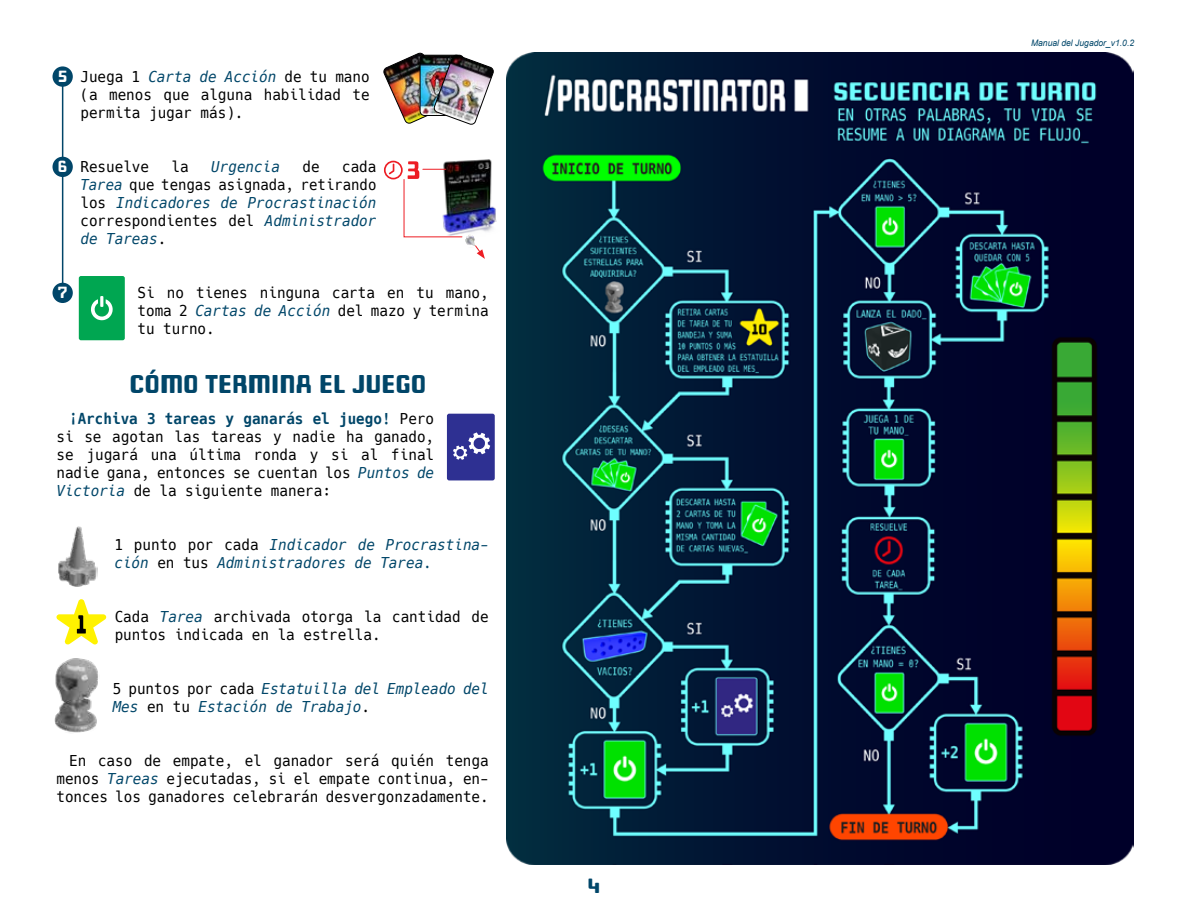
<style>
.page{position:relative;width:1188px;height:918px;background:#fff}
.page>*{position:absolute;margin:0;border:0;box-sizing:border-box;transform-origin:0 0}
.t1{font:24px "Wheaton Capitals";color:#014669;scale:.95 1}
.t2{font:19.2px "Wheaton Capitals";color:#014669}
.t3{font:15.15px "Wheaton Capitals";color:#fff;scale:.95 1}
.t4{font:15px/18px "Hack";color:#000;text-align:justify;scale:.95 1}
.t5{font:italic 15px/18px "Hack";color:#014669;scale:.95 1}
.t6{font:italic 9px "Arial";color:#014669;scale:.95 1}
.s1{font-style:italic;color:#014669}
.s2{font-weight:700;color:#014669}
.s3{font-style:normal;color:#000}
</style>
<div class="page">
<hr style="left:62px;top:75px;width:1px;height:218px;background:#014669">
<img style="left:507px;top:53px;width:627px;height:811px">
<div style="left:53px;top:66px;width:20px;height:21px;background:#014669;border-radius:50%"></div>
<div style="left:53px;top:157px;width:20px;height:20px;background:#014669;border-radius:50%"></div>
<div style="left:53px;top:283px;width:20px;height:20px;background:#014669;border-radius:50%"></div>
<img style="left:383px;top:53px;width:111px;height:72px">
<img style="left:458px;top:159px;width:39px;height:87px">
<svg style="left:384px;top:161px;width:79px;height:77px"></svg>
<div style="left:79px;top:276px;width:46px;height:64px;background:#00a651;border-radius:2px"></div>
<svg style="left:91px;top:296px;width:22px;height:24px"></svg>
<img style="left:58px;top:526px;width:39px;height:61px">
<img style="left:54px;top:658px;width:44px;height:75px">
<svg style="left:56px;top:599px;width:50px;height:46px"></svg>
<div style="left:447px;top:414px;width:48px;height:66px;background:#2e3092;border-radius:2px"></div>
<svg style="left:453px;top:432px;width:37px;height:28px"></svg>
<svg style="left:475px;top:245px;width:10px;height:14px"></svg>
<p class="t3" style="left:58px;top:67px;width:12px">5</p>
<p class="t3" style="left:58px;top:157px;width:12px">6</p>
<p class="t4" style="left:80px;top:68px;width:306px">Juega 1 <span class="s1">Carta de Acción</span> de tu mano (a menos que alguna habilidad te permita jugar más).</p>
<p class="t4" style="left:80px;top:158px;width:74px">Resuelve</p>
<p class="t4" style="left:172px;top:158px;width:20px">la</p>
<p class="t5" style="left:211px;top:158px;width:74px">Urgencia</p>
<p class="t4" style="left:302px;top:158px;width:20px">de</p>
<p class="t4" style="left:80px;top:158px;width:313px;text-indent:262px">cada <span class="s1">Tarea</span> que tengas asignada, retirando los <span class="s1">Indicadores de Procrastinación </span>correspondientes del <span class="s1">Administrador de Tareas</span>.</p>
<p class="t3" style="left:58px;top:283px;width:12px">7</p>
<p class="t4" style="left:138px;top:284px;width:371px">Si no tienes ninguna carta en tu mano, toma 2 <span class="s1">Cartas de Acción</span> del mazo y termina tu turno.</p>
<h1 class="t1" style="left:129px;top:369px;width:314px">CÓMO TERMINA EL JUEGO</h1>
<p class="t4" style="left:56px;top:410px;width:399px;text-indent:13px"><span class="s2">¡Archiva 3 tareas y ganarás el juego!</span> Pero si se agotan las tareas y nadie ha ganado, se jugará una última ronda y si al final nadie gana, entonces se cuentan los <span class="s1">Puntos de Victoria</span> de la siguiente manera:</p>
<p class="t5" style="left:114px;top:536px;width:396px"><span class="s3">1 punto por cada</span> Indicador de Procrastina&shy;ción <span class="s3">en tus</span> Administradores de Tarea.</p>
<p class="t4" style="left:115px;top:608px;width:395px">Cada <span class="s1">Tarea</span> archivada otorga la cantidad de puntos indicada en la estrella.</p>
<p class="t5" style="left:113px;top:680px;width:397px"><span class="s3">5 puntos por cada</span> Estatuilla del Empleado del<br>Mes <span class="s3">en tu</span> Estación de Trabajo<span class="s3">.</span></p>
<p class="t4" style="left:56px;top:752px;width:457px;text-indent:13px">En caso de empate, el ganador será quién tenga menos <span class="s1">Tareas</span> ejecutadas, si el empate continua, en&shy;tonces los ganadores celebrarán desvergonzadamente.</p>
<p class="t2" style="left:588px;top:874px;width:14px">4</p>
<p class="t6" style="left:1031px;top:37px;width:110px">Manual del Jugador_v1.0.2</p>
</div>
